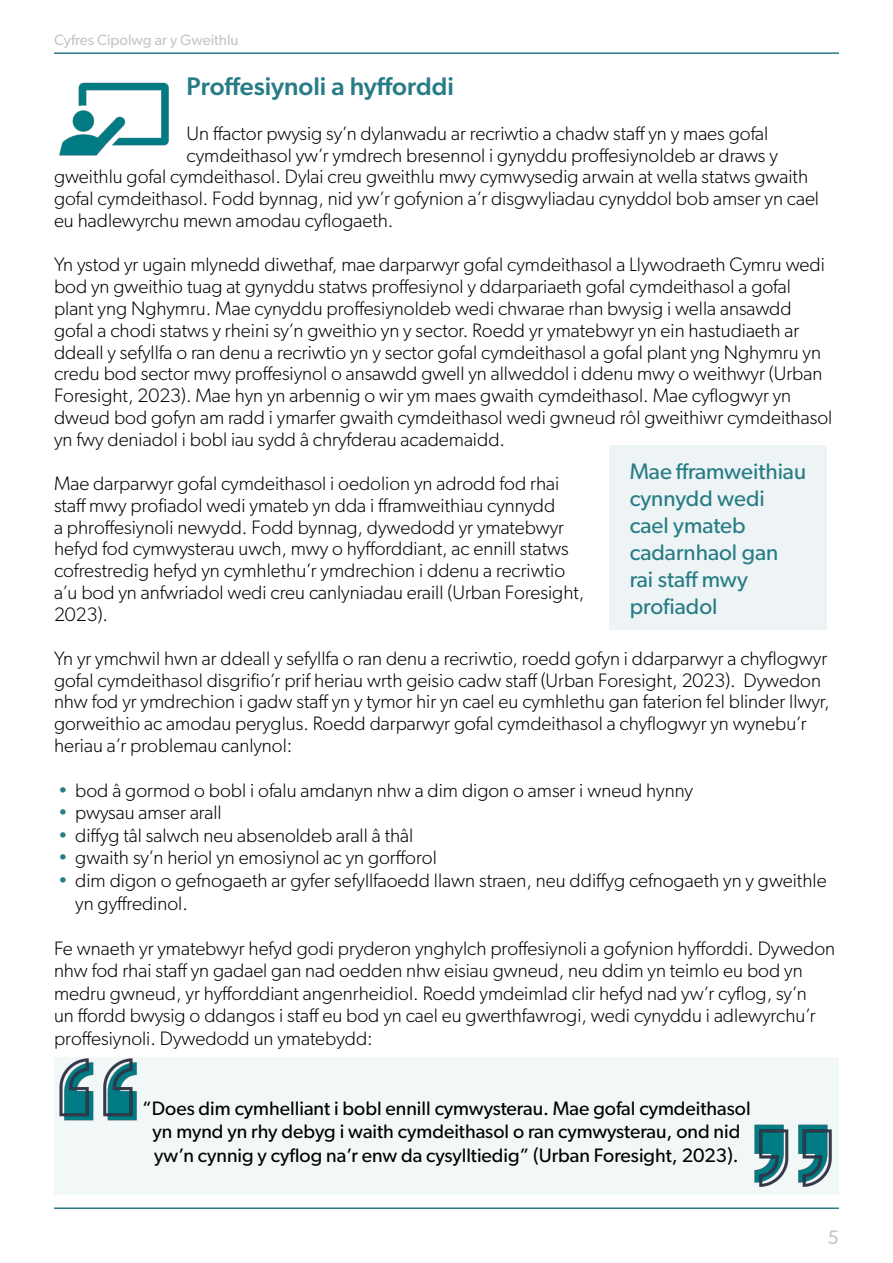
<style>
.page{position:relative;width:893px;height:1263px;background:#fff}
.page>*{position:absolute;margin:0;border:0;box-sizing:border-box;transform-origin:0 0}
.subheading{font:500 25.5px "Gibson";color:#277c86}
.t1{font:22.5px/27px "Gibson";color:#277c86}
.t2{font:300 19.5px/21.8px "Gibson";color:#000}
.t3{font:19.5px/23.4px "Gibson";color:#000;text-align:center}
.t4{font:19.5px "Gibson";color:#c6c6c6}
.t5{font:15px "Gibson";color:#c6c6c6}
.s1{color:#277c86}
</style>
<div class="page">
<hr style="left:54px;top:52px;width:785px;height:2px;background:#277c86">
<hr style="left:54px;top:1207px;width:785px;height:2px;background:#277c86">
<div style="left:54px;top:1058px;width:785px;height:137px;background:#f2f7f7"></div>
<img style="left:54px;top:1057px;width:86px;height:64px">
<img style="left:754px;top:1124px;width:78px;height:63px">
<div style="left:609px;top:445px;width:218px;height:185px;background:#eef4f5"></div>
<img style="left:59px;top:82px;width:110px;height:74px">
<p class="t5" style="left:54px;top:30px;width:186px">Cyfres Cipolwg ar y Gweithlu</p>
<h2 class="subheading" style="left:187px;top:71px;width:269px">Proffesiynoli a hyfforddi</h2>
<p class="t2" style="left:187px;top:122px;width:583px">Un ffactor pwysig sy’n dylanwadu ar recriwtio a chadw staff yn y maes gofal</p>
<p class="t2" style="left:187px;top:144px;width:593px">cymdeithasol yw’r ymdrech bresennol i gynyddu proffesiynoldeb ar draws y</p>
<p class="t2" style="left:54px;top:166px;width:756px">gweithlu gofal cymdeithasol. Dylai creu gweithlu mwy cymwysedig arwain at wella statws gwaith</p>
<p class="t2" style="left:54px;top:187px;width:767px">gofal cymdeithasol. Fodd bynnag, nid yw’r gofynion a’r disgwyliadau cynyddol bob amser yn cael</p>
<p class="t2" style="left:54px;top:209px;width:341px">eu hadlewyrchu mewn amodau cyflogaeth.</p>
<p class="t2" style="left:54px;top:253px;width:780px">Yn ystod yr ugain mlynedd diwethaf, mae darparwyr gofal cymdeithasol a Llywodraeth Cymru wedi bod yn gweithio tuag at gynyddu statws proffesiynol y ddarpariaeth gofal cymdeithasol a gofal plant yng Nghymru. Mae cynyddu proffesiynoldeb wedi chwarae rhan bwysig i wella ansawdd gofal a chodi statws y rheini sy’n gweithio yn y sector. Roedd yr ymatebwyr yn ein hastudiaeth ar ddeall y sefyllfa o ran denu a recriwtio yn y sector gofal cymdeithasol a gofal plant yng Nghymru yn credu bod sector mwy proffesiynol o ansawdd gwell yn allweddol i ddenu mwy o weithwyr (Urban Foresight, 2023). Mae hyn yn arbennig o wir ym maes gwaith cymdeithasol. Mae cyflogwyr yn dweud bod gofyn am radd i ymarfer gwaith cymdeithasol wedi gwneud rôl gweithiwr cymdeithasol yn fwy deniadol i bobl iau sydd â chryfderau academaidd.</p>
<p class="t2" style="left:54px;top:472px;width:532px">Mae darparwyr gofal cymdeithasol i oedolion yn adrodd fod rhai staff mwy profiadol wedi ymateb yn dda i fframweithiau cynnydd<br>a phroffesiynoli newydd. Fodd bynnag, dywedodd yr ymatebwyr hefyd fod cymwysterau uwch, mwy o hyfforddiant, ac ennill statws cofrestredig hefyd yn cymhlethu’r ymdrechion i ddenu a recriwtio a’u bod yn anfwriadol wedi creu canlyniadau eraill (Urban Foresight, 2023).</p>
<p class="t2" style="left:54px;top:647px;width:777px">Yn yr ymchwil hwn ar ddeall y sefyllfa o ran denu a recriwtio, roedd gofyn i ddarparwyr a chyflogwyr gofal cymdeithasol disgrifio’r prif heriau wrth geisio cadw staff (Urban Foresight, 2023). Dywedon nhw fod yr ymdrechion i gadw staff yn y tymor hir yn cael eu cymhlethu gan faterion fel blinder llwyr, gorweithio ac amodau peryglus. Roedd darparwyr gofal cymdeithasol a chyflogwyr yn wynebu’r heriau a’r problemau canlynol:</p>
<p class="t2" style="left:58px;top:779px;width:636px"><span class="s1">•</span> bod â gormod o bobl i ofalu amdanyn nhw a dim digon o amser i wneud hynny</p>
<p class="t2" style="left:58px;top:802px;width:165px"><span class="s1">•</span> pwysau amser arall</p>
<p class="t2" style="left:58px;top:824px;width:357px"><span class="s1">•</span> diffyg tâl salwch neu absenoldeb arall â thâl</p>
<p class="t2" style="left:58px;top:847px;width:380px"><span class="s1">•</span> gwaith sy’n heriol yn emosiynol ac yn gorfforol</p>
<p class="t2" style="left:75px;top:869px;width:753px;line-height:22.5px;text-indent:-17px"><span class="s1">•</span> dim digon o gefnogaeth ar gyfer sefyllfaoedd llawn straen, neu ddiffyg cefnogaeth yn y gweithle yn gyffredinol.</p>
<p class="t2" style="left:54px;top:936px;width:783px;line-height:22.5px">Fe wnaeth yr ymatebwyr hefyd godi pryderon ynghylch proffesiynoli a gofynion hyfforddi. Dywedon nhw fod rhai staff yn gadael gan nad oedden nhw eisiau gwneud, neu ddim yn teimlo eu bod yn medru gwneud, yr hyfforddiant angenrheidiol. Roedd ymdeimlad clir hefyd nad yw’r cyflog, sy’n<br>un ffordd bwysig o ddangos i staff eu bod yn cael eu gwerthfawrogi, wedi cynyddu i adlewyrchu’r proffesiynoli. Dywedodd un ymatebydd:</p>
<p class="t1" style="left:630px;top:458px;width:178px">Mae fframweithiau cynnydd wedi cael ymateb cadarnhaol gan rai staff mwy profiadol</p>
<p class="t3" style="left:142px;top:1096px;width:610px">“Does dim cymhelliant i bobl ennill cymwysterau. Mae gofal cymdeithasol yn mynd yn rhy debyg i waith cymdeithasol o ran cymwysterau, ond nid yw’n cynnig y cyflog na’r enw da cysylltiedig” (Urban Foresight, 2023).</p>
<p class="t4" style="left:827px;top:1225px;width:13px">5</p>
</div>
